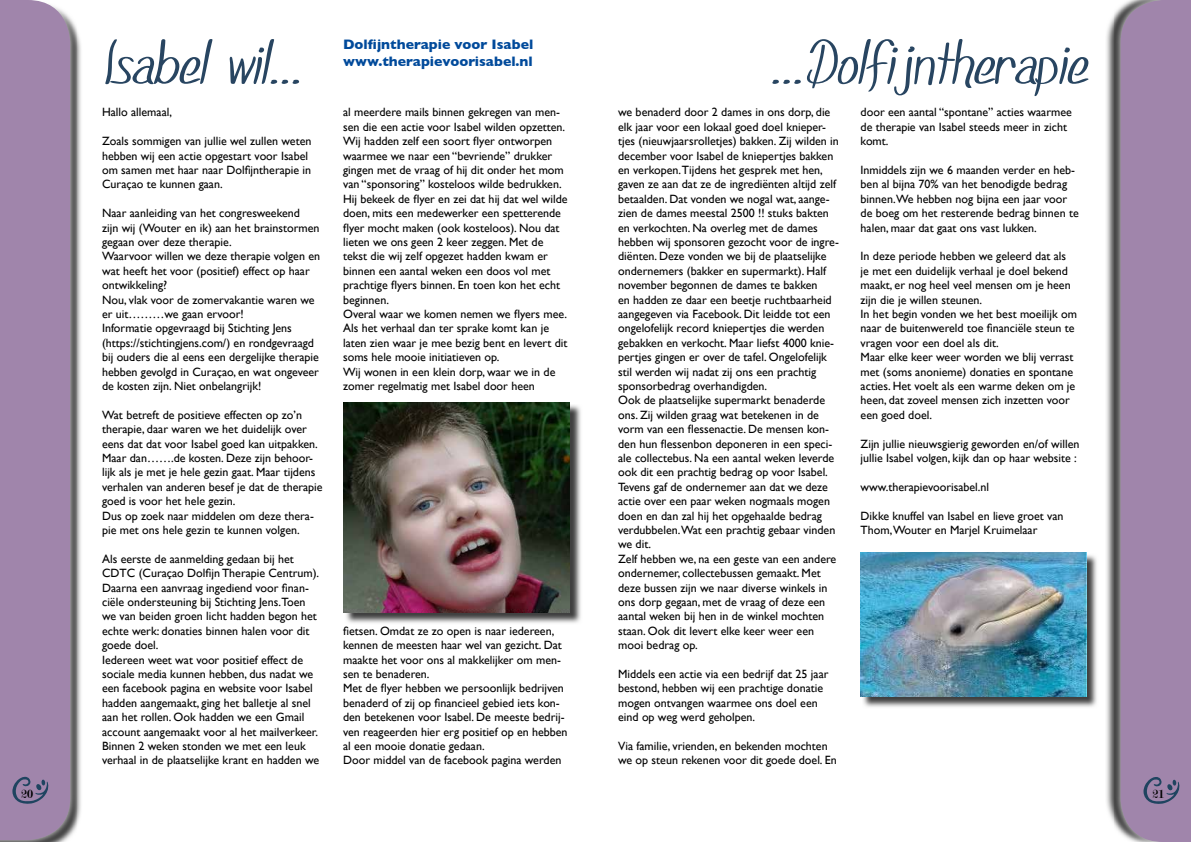
<style>
.page{position:relative;width:1191px;height:842px;background:#fff}
.page>*{position:absolute;margin:0;border:0;box-sizing:border-box;transform-origin:0 0}
.t1{font:69.7px "SF Foxboro Script";color:#284561}
.t2{font:700 14px/16.8px "Gill Sans";color:#004a9b}
.t3{font:13px "Modern";color:#000}
.t4{font:12px/14.4px "Gill Sans";color:#000}
</style>
<div class="page">
<img style="left:1106px;top:7px;width:14px;height:825px">
<div style="left:1120px;top:0;width:71px;height:842px;background:#a085ab"></div>
<img style="left:77px;top:31px;width:4px;height:794px">
<img style="left:0;top:18px;width:77px;height:824px">
<div style="left:0;top:0;width:70px;height:840px;background:#a085ab"></div>
<svg style="left:12px;top:777px;width:37px;height:27px"></svg>
<svg style="left:1143px;top:777px;width:37px;height:27px"></svg>
<img style="left:345px;top:405px;width:236px;height:218px">
<img style="left:343px;top:403px;width:227px;height:209px">
<img style="left:862px;top:554px;width:235px;height:153px">
<img style="left:860px;top:552px;width:226px;height:144px">
<h1 class="t1" style="left:102px;top:25px;width:200px">Isabel wil...</h1>
<h1 class="t1" style="left:770px;top:25px;width:318px">...Dolfijntherapie</h1>
<p class="t2" style="left:343px;top:36px;width:192px">Dolfijntherapie voor Isabel www.therapievoorisabel.nl</p>
<p class="t4" style="left:102px;top:105px;width:71px">Hallo allemaal,</p>
<p class="t4" style="left:102px;top:134px;width:211px">Zoals sommigen van jullie wel zullen weten hebben wij een actie opgestart voor Isabel om samen met haar naar Dolfijntherapie in Curaçao te kunnen gaan.</p>
<p class="t4" style="left:102px;top:206px;width:219px">Naar aanleiding van het congresweekend<br>zijn wij (Wouter en ik) aan het brainstormen gegaan over deze therapie.<br>Waarvoor willen we deze therapie volgen en wat heeft het voor (positief) effect op haar ontwikkeling?<br>Nou, vlak voor de zomervakantie waren we er uit………we gaan ervoor!<br>Informatie opgevraagd bij Stichting Jens (https://stichtingjens.com/) en rondgevraagd bij ouders die al eens een dergelijke therapie hebben gevolgd in Curaçao, en wat ongeveer de kosten zijn. Niet onbelangrijk!</p>
<p class="t4" style="left:102px;top:407px;width:222px">Wat betreft de positieve effecten op zo’n therapie, daar waren we het duidelijk over eens dat dat voor Isabel goed kan uitpakken.<br>Maar dan…….de kosten. Deze zijn behoor&shy;lijk als je met je hele gezin gaat. Maar tijdens verhalen van anderen besef je dat de therapie goed is voor het hele gezin.<br>Dus op zoek naar middelen om deze thera&shy;pie met ons hele gezin te kunnen volgen.</p>
<p class="t4" style="left:102px;top:551px;width:219px">Als eerste de aanmelding gedaan bij het CDTC (Curaçao Dolfijn Therapie Centrum).<br>Daarna een aanvraag ingediend voor finan&shy;ciële ondersteuning bij Stichting Jens.Toen we van beiden groen licht hadden begon het echte werk: donaties binnen halen voor dit goede doel.<br>Iedereen weet wat voor positief effect de sociale media kunnen hebben, dus nadat we een facebook pagina en website voor Isabel hadden aangemaakt, ging het balletje al snel aan het rollen. Ook hadden we een Gmail account aangemaakt voor al het mailverkeer.<br>Binnen 2 weken stonden we met een leuk verhaal in de plaatselijke krant en hadden we</p>
<p class="t4" style="left:343px;top:105px;width:226px">al meerdere mails binnen gekregen van men&shy;sen die een actie voor Isabel wilden opzetten.<br>Wij hadden zelf een soort flyer ontworpen waarmee we naar een “bevriende” drukker gingen met de vraag of hij dit onder het mom van “sponsoring” kosteloos wilde bedrukken.<br>Hij bekeek de flyer en zei dat hij dat wel wilde doen, mits een medewerker een spetterende flyer mocht maken (ook kosteloos). Nou dat lieten we ons geen 2 keer zeggen. Met de tekst die wij zelf opgezet hadden kwam er binnen een aantal weken een doos vol met prachtige flyers binnen. En toen kon het echt beginnen.<br>Overal waar we komen nemen we flyers mee.<br>Als het verhaal dan ter sprake komt kan je laten zien waar je mee bezig bent en levert dit soms hele mooie initiatieven op.<br>Wij wonen in een klein dorp, waar we in de zomer regelmatig met Isabel door heen</p>
<p class="t4" style="left:343px;top:623px;width:226px">fietsen. Omdat ze zo open is naar iedereen, kennen de meesten haar wel van gezicht. Dat maakte het voor ons al makkelijker om men&shy;sen te benaderen.<br>Met de flyer hebben we persoonlijk bedrijven benaderd of zij op financieel gebied iets kon&shy;den betekenen voor Isabel. De meeste bedrij&shy;ven reageerden hier erg positief op en hebben al een mooie donatie gedaan.<br>Door middel van de facebook pagina werden</p>
<p class="t4" style="left:618px;top:105px;width:222px">we benaderd door 2 dames in ons dorp, die elk jaar voor een lokaal goed doel knieper&shy;tjes (nieuwjaarsrolletjes) bakken. Zij wilden in december voor Isabel de kniepertjes bakken en verkopen.Tijdens het gesprek met hen, gaven ze aan dat ze de ingrediënten altijd zelf betaalden. Dat vonden we nogal wat, aange&shy;zien de dames meestal 2500 !! stuks bakten en verkochten. Na overleg met de dames hebben wij sponsoren gezocht voor de ingre&shy;diënten. Deze vonden we bij de plaatselijke ondernemers (bakker en supermarkt). Half november begonnen de dames te bakken<br>en hadden ze daar een beetje ruchtbaarheid aangegeven via Facebook. Dit leidde tot een ongelofelijk record kniepertjes die werden gebakken en verkocht. Maar liefst 4000 knie&shy;pertjes gingen er over de tafel. Ongelofelijk stil werden wij nadat zij ons een prachtig sponsorbedrag overhandigden.<br>Ook de plaatselijke supermarkt benaderde ons. Zij wilden graag wat betekenen in de vorm van een flessenactie. De mensen kon&shy;den hun flessenbon deponeren in een speci&shy;ale collectebus. Na een aantal weken leverde ook dit een prachtig bedrag op voor Isabel.<br>Tevens gaf de ondernemer aan dat we deze actie over een paar weken nogmaals mogen doen en dan zal hij het opgehaalde bedrag verdubbelen.Wat een prachtig gebaar vinden we dit.<br>Zelf hebben we, na een geste van een andere ondernemer, collectebussen gemaakt. Met deze bussen zijn we naar diverse winkels in ons dorp gegaan, met de vraag of deze een aantal weken bij hen in de winkel mochten staan. Ook dit levert elke keer weer een mooi bedrag op.</p>
<p class="t4" style="left:618px;top:667px;width:212px">Middels een actie via een bedrijf dat 25 jaar bestond, hebben wij een prachtige donatie mogen ontvangen waarmee ons doel een eind op weg werd geholpen.</p>
<p class="t4" style="left:618px;top:739px;width:220px">Via familie, vrienden, en bekenden mochten we op steun rekenen voor dit goede doel. En</p>
<p class="t4" style="left:860px;top:105px;width:213px">door een aantal “spontane” acties waarmee de therapie van Isabel steeds meer in zicht komt.</p>
<p class="t4" style="left:860px;top:163px;width:220px">Inmiddels zijn we 6 maanden verder en heb&shy;ben al bijna 70% van het benodigde bedrag binnen.We hebben nog bijna een jaar voor de boeg om het resterende bedrag binnen te halen, maar dat gaat ons vast lukken.</p>
<p class="t4" style="left:860px;top:249px;width:218px">In deze periode hebben we geleerd dat als je met een duidelijk verhaal je doel bekend maakt, er nog heel veel mensen om je heen zijn die je willen steunen.<br>In het begin vonden we het best moeilijk om naar de buitenwereld toe financiële steun te vragen voor een doel als dit.<br>Maar elke keer weer worden we blij verrast met (soms anonieme) donaties en spontane acties. Het voelt als een warme deken om je heen, dat zoveel mensen zich inzetten voor een goed doel.</p>
<p class="t4" style="left:860px;top:436px;width:220px">Zijn jullie nieuwsgierig geworden en/of willen jullie Isabel volgen, kijk dan op haar website :</p>
<p class="t4" style="left:860px;top:479px;width:130px">www.therapievoorisabel.nl</p>
<p class="t4" style="left:860px;top:508px;width:204px">Dikke knuffel van Isabel en lieve groet van<br>Thom,Wouter en Marjel Kruimelaar</p>
<p class="t3" style="left:21px;top:788px;width:13px">1220</p>
<p class="t3" style="left:1152px;top:788px;width:13px">21</p>
</div>
